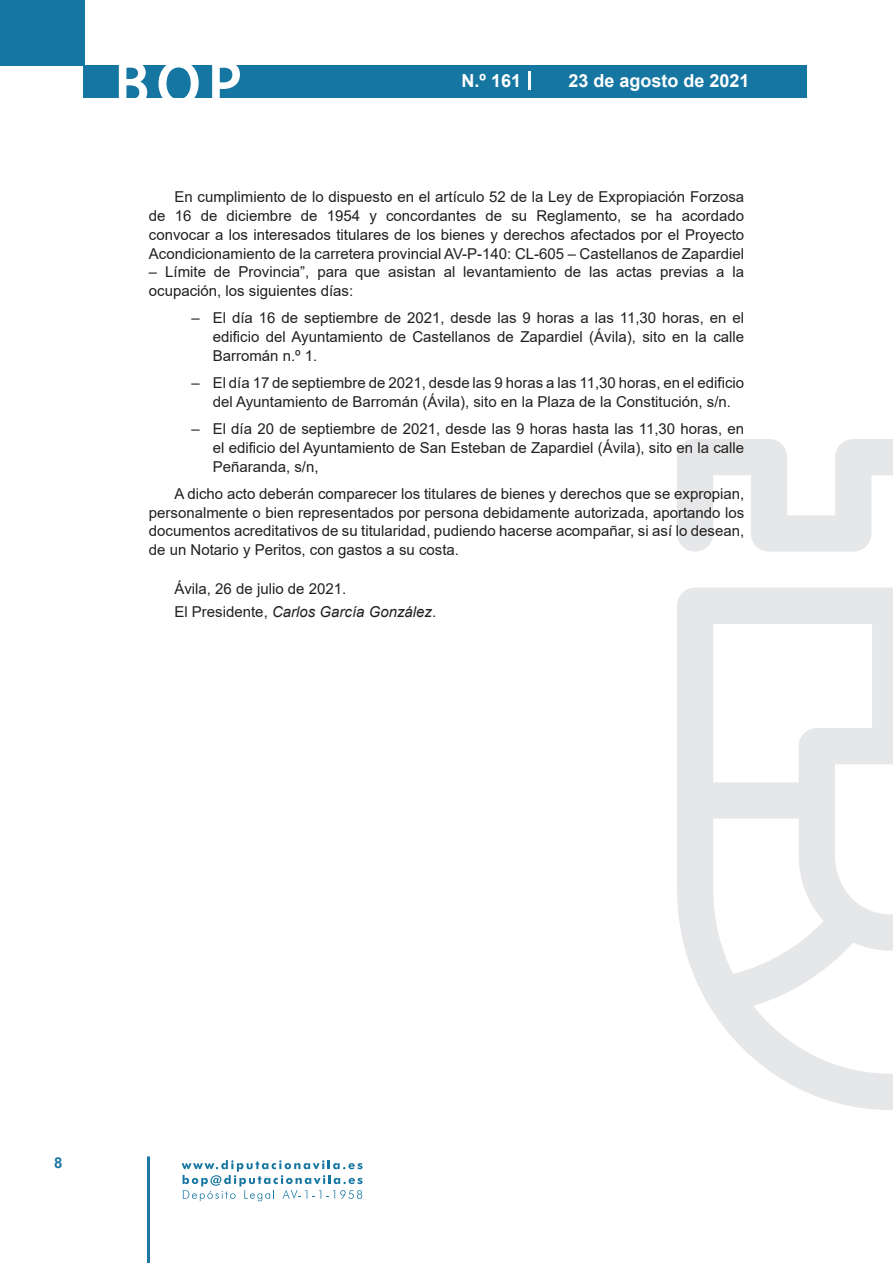
<style>
.page{position:relative;width:893px;height:1263px;background:#fff}
.page>*{position:absolute;margin:0;border:0;box-sizing:border-box;transform-origin:0 0}
.t1{font:500 61.5px "Avant Garde";color:#fff}
.t2{font:700 18px "Arial";color:#fff}
.t3{font:15px/18.8px "Arial";color:#231f20;text-align:justify}
.t4{font:700 15px "Arial";color:#1d76a4}
.s1{font-style:italic}
</style>
<div class="page">
<div style="left:0;top:0;width:85px;height:65px;background:#1676a2"></div>
<div style="left:84px;top:65px;width:723px;height:33px;background:#1676a2"></div>
<svg style="left:118px;top:65px;width:30px;height:33px"></svg>
<svg style="left:158px;top:65px;width:41px;height:33px"></svg>
<svg style="left:212px;top:65px;width:28px;height:33px"></svg>
<svg style="left:182px;top:1160px;width:181px;height:41px"></svg>
<hr style="left:147px;top:1156px;width:3px;height:107px;background:#1d76a4">
<svg style="left:529px;top:71px;width:2px;height:19px"></svg>
<svg style="left:677px;top:439px;width:216px;height:671px"></svg>
<h1 class="t1" style="left:115px;top:46px;width:128px">BOP</h1>
<p class="t2" style="left:462px;top:68px;width:61px">N.º 161</p>
<p class="t2" style="left:568px;top:68px;width:183px">23 de agosto de 2021</p>
<p class="t3" style="left:149px;top:188px;width:597px;text-indent:26px">En cumplimiento de lo dispuesto en el artículo 52 de la Ley de Expropiación Forzosa de 16 de diciembre de 1954 y concordantes de su Reglamento, se ha acordado convocar a los interesados titulares de los bienes y derechos afectados por el Proyecto Acondicionamiento de la carretera provincial AV-P-140: CL-605 – Castellanos de Zapardiel</p>
<p class="t3" style="left:149px;top:263px;width:597px">– Límite de Provincia”, para que asistan al levantamiento de las actas previas a la ocupación, los siguientes días:</p>
<p class="t3" style="left:213px;top:309px;width:533px;text-indent:-21px">– El día 16 de septiembre de 2021, desde las 9 horas a las 11,30 horas, en el edificio del Ayuntamiento de Castellanos de Zapardiel (Ávila), sito en la calle Barromán n.º 1.</p>
<p class="t3" style="left:191px;top:373px;width:554px;text-align:center">– El día 17 de septiembre de 2021, desde las 9 horas a las 11,30 horas, en el edificio del Ayuntamiento de Barromán (Ávila), sito en la Plaza de la Constitución, s/n.</p>
<p class="t3" style="left:213px;top:419px;width:533px;text-indent:-21px">– El día 20 de septiembre de 2021, desde las 9 horas hasta las 11,30 horas, en el edificio del Ayuntamiento de San Esteban de Zapardiel (Ávila), sito en la calle Peñaranda, s/n,</p>
<p class="t3" style="left:149px;top:484px;width:597px;text-indent:26px">A dicho acto deberán comparecer los titulares de bienes y derechos que se expropian, personalmente o bien representados por persona debidamente autorizada, aportando los documentos acreditativos de su titularidad, pudiendo hacerse acompañar, si así lo desean, de un Notario y Peritos, con gastos a su costa.</p>
<p class="t3" style="left:174px;top:578px;width:263px;line-height:22.2px">Ávila, 26 de julio de 2021.<br>El Presidente, <span class="s1">Carlos García González</span>.</p>
<p class="t4" style="left:54px;top:1152px;width:10px">8</p>
</div>
